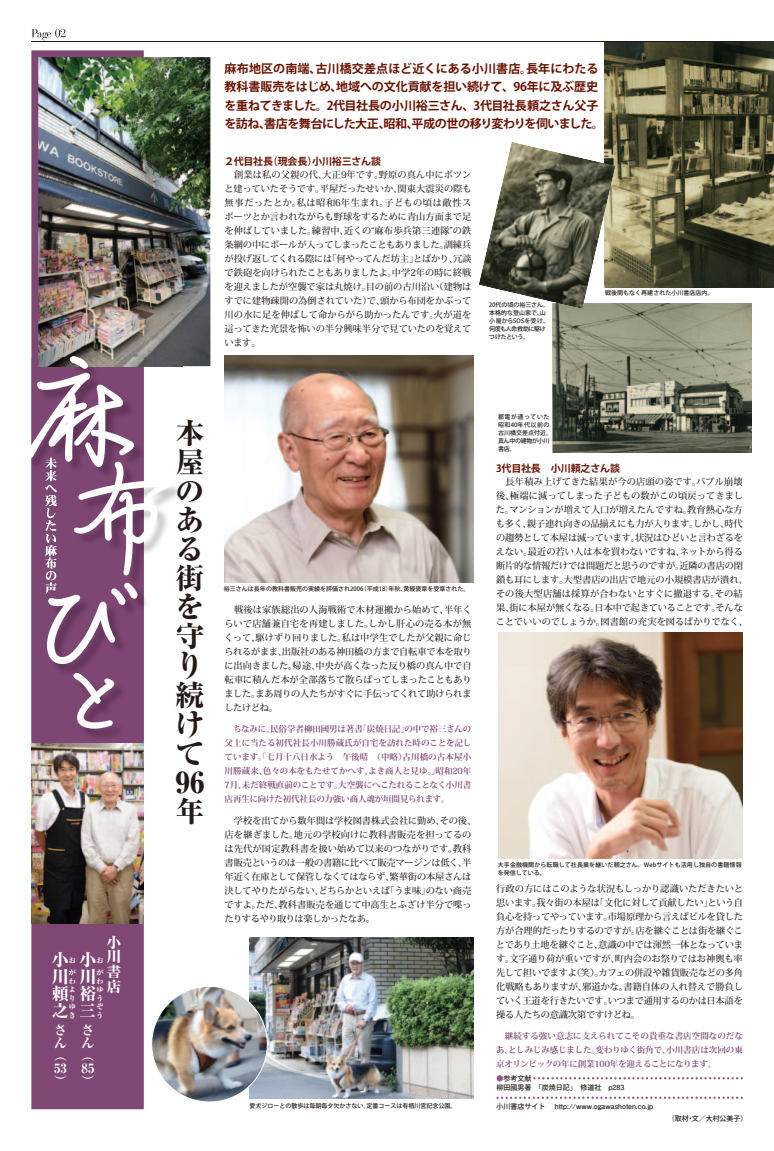
<style>
.page{position:relative;width:774px;height:1151px;background:#fff}
.page>*{position:absolute;margin:0;border:0;box-sizing:border-box;transform-origin:0 0}
.t1{font:29.1px/29.1px "Ryumin Pro Heavy 90 pv RKSJ H";color:#231916}
.t2{font:17px "Ryumin Pro Heavy 90 pv RKSJ H";color:#fff}
.t3{font:14.9px/14.9px "Ryumin Pro Heavy 90 pv RKSJ H";color:#fff;text-align:justify}
.t4{font:12.8px/12.8px "Ryumin Pro Heavy 90 pv RKSJ H";color:#fff}
.t5{font:12px/18.4px "Koz Go Pro Bold 90 pv RKSJ H";letter-spacing:-.015em;color:#6a1200}
.t6{font:10px "Koz Go Pro Bold 90 pv RKSJ H";letter-spacing:-.015em;color:#6a1200}
.t7{font:9.2px/14px "Koz Min Pro Medium 90 pv RKSJ H";letter-spacing:-.01em;color:#231916;text-align:justify}
.t8{font:8.5px/14.1px "Koz Min Pro Bold 90 pv RKSJ H";letter-spacing:-.02em;color:#7f4874;text-align:justify}
.t9{font:7.1px/8.5px "Ryumin Pro Heavy 90 pv RKSJ H";color:#fff}
.t10{font:7px/9.2px "Koz Go Pro Medium 90 pv RKSJ H";color:#231916}
.t11{font:7px "Futo Go B101 Pr 5 Bold 90 pv RKSJ H";color:#231916}
.t12{font:6px/8px "Koz Go Pro Medium 90 pv RKSJ H";color:#231916}
.s1{color:#945788}
.s2{font-family:"Futo Go B101 Pr 5 Bold 90 pv RKSJ H"}
.s3{font-family:"Koz Go Pro Medium 90 pv RKSJ H"}
</style>
<div class="page">
<div style="left:31px;top:50px;width:113px;height:1059px;background:#7f4874"></div>
<img style="left:604px;top:42px;width:170px;height:246px">
<img style="left:224px;top:356px;width:249px;height:227px">
<img style="left:38px;top:57px;width:172px;height:309px">
<img style="left:31px;top:744px;width:113px;height:179px">
<img style="left:31px;top:664px;width:113px;height:77px">
<img style="left:171px;top:358px;width:11px;height:8px">
<svg style="left:31px;top:356px;width:140px;height:308px"></svg>
<svg style="left:73px;top:673px;width:41px;height:56px"></svg>
<img style="left:498px;top:632px;width:245px;height:227px">
<img style="left:553px;top:303px;width:198px;height:149px">
<img style="left:249px;top:938px;width:225px;height:160px">
<img style="left:479px;top:142px;width:136px;height:167px">
<svg style="left:533px;top:1077px;width:210px;height:2px"></svg>
<svg style="left:496px;top:1097px;width:247px;height:2px"></svg>
<img style="left:152px;top:980px;width:122px;height:122px">
<hr style="left:31px;top:41px;width:712px;height:1px;background:#231916">
<svg style="left:31px;top:29px;width:35px;height:11px"></svg>
<h3 class="t3" style="left:106px;top:936px;width:16px">小川書店</h3>
<h2 class="t2" style="left:52px;top:954px;width:18px">小</h2>
<p class="t9" style="left:69px;top:957px;width:8px">お</p>
<h2 class="t2" style="left:52px;top:971px;width:17px">川</h2>
<p class="t9" style="left:69px;top:969px;width:9px">がわ</p>
<h2 class="t2" style="left:52px;top:988px;width:18px">頼</h2>
<p class="t9" style="left:69px;top:986px;width:7px">より</p>
<h2 class="t2" style="left:52px;top:1005px;width:18px">之</h2>
<p class="t9" style="left:69px;top:1003px;width:8px">ゆき</p>
<h3 class="t4" style="left:54px;top:1025px;width:14px">さん（<br>53）</h3>
<h2 class="t2" style="left:80px;top:954px;width:18px">小</h2>
<p class="t9" style="left:97px;top:957px;width:8px">お</p>
<h2 class="t2" style="left:80px;top:971px;width:17px">川</h2>
<p class="t9" style="left:97px;top:969px;width:9px">がわ</p>
<h2 class="t2" style="left:80px;top:988px;width:18px">裕</h2>
<p class="t9" style="left:97px;top:986px;width:8px">ゆう</p>
<h2 class="t2" style="left:80px;top:1005px;width:17px">三</h2>
<p class="t9" style="left:97px;top:1003px;width:8px">ぞう</p>
<h3 class="t4" style="left:82px;top:1025px;width:14px">さん（<br>85）</h3>
<h3 class="t5" style="left:224px;top:61px;width:381px">麻布地区の南端、古川橋交差点ほど近くにある小川書店。長年にわたる教科書販売をはじめ、地域への文化貢献を担い続けて、96年に及ぶ歴史を重ねてきました。2代目社長の小川裕三さん、3代目社長頼之さん父子を訪ね、書店を舞台にした大正、昭和、平成の世の移り変わりを伺いました。</h3>
<p class="t6" style="left:224px;top:157px;width:158px">２代目社長（現会長）小川裕三さん談</p>
<p class="t7" style="left:224px;top:169px;width:249px">　創業は私の父親の代、大正9年です。野原の真ん中にポツンと建っていたそうです。平屋だったせいか、関東大震災の際も無事だったとか。私は昭和6年生まれ。子どもの頃は敵性スポーツとか言われながらも野球をするために青山方面まで足を伸ばしていました。練習中、近くの“麻布歩兵第三連隊”の鉄条網の中にボールが入ってしまったこともありました。訓練兵が投げ返してくれる際には「何やってんだ坊主」とばかり、冗談で鉄砲を向けられたこともありましたよ。中学2年の時に終戦を迎えましたが空襲で家は丸焼け。目の前の古川沿い（建物はすでに建物疎開の為倒されていた）で、頭から布団をかぶって川の水に足を伸ばして命からがら助かったんです。火が道を這ってきた光景を怖いの半分興味半分で見ていたのを覚えています。</p>
<p class="t12" style="left:489px;top:302px;width:62px">20代の頃の裕三さん。本格的な登山家で、山小屋からSOSを受け、何度も人命救助に駆けつけたという。</p>
<p class="t12" style="left:605px;top:290px;width:110px">戦後間もなく再建された小川書店店内。</p>
<h1 class="t1" style="left:176px;top:422px;width:31px">本屋のある街を守り続けて<br>96年</h1>
<p class="t12" style="left:224px;top:586px;width:247px">裕三さんは長年の教科書販売の実績を評価され2006（平成18）年秋、黄綬褒章を受章された。</p>
<p class="t7" style="left:224px;top:604px;width:249px">　戦後は家族総出の人海戦術で木材運搬から始めて、半年くらいで店舗兼自宅を再建しました。しかし肝心の売る本が無くって、駆けずり回りました。私は中学生でしたが父親に命じられるがまま、出版社のある神田橋の方まで自転車で本を取りに出向きました。帰途、中央が高くなった反り橋の真ん中で自転車に積んだ本が全部落ちて散らばってしまったこともありました。まあ周りの人たちがすぐに手伝ってくれて助けられましたけどね。</p>
<p class="t8" style="left:225px;top:722px;width:248px">　ちなみに、民俗学者柳田國男は著書「炭焼日記」の中で裕三さんの父上に当たる初代社長小川勝蔵氏が自宅を訪れた時のことを記しています。「七月十八日水よう　午後晴　（中略）古川橋の古本屋小川勝蔵来、色々の本をもたせてかへす、よき商人と見ゆ。」昭和20年7月、未だ終戦直前のことです。大空襲にへこたれることなく小川書店再生に向けた初代社長の力強い商人魂が垣間見られます。</p>
<p class="t7" style="left:224px;top:814px;width:253px;text-align:left">　学校を出てから数年間は学校図書株式会社に勤め、その後、店を継ぎました。地元の学校向けに教科書販売を担ってるのは先代が国定教科書を扱い始めて以来のつながりです。教科書販売というのは一般の書籍に比べて販売マージンは低く、半年近く在庫として保管しなくてはならず、繁華街の本屋さんは決してやりたがらない、どちらかといえば「うま味」のない商売ですよ。ただ、教科書販売を通じて中高生とふざけ半分で喋ったりするやり取りは楽しかったなあ。</p>
<p class="t12" style="left:249px;top:1102px;width:209px">愛犬ジローとの散歩は毎朝毎夕欠かさない。定番コースは有栖川宮記念公園。</p>
<p class="t12" style="left:498px;top:413px;width:56px">都電が通っていた昭和40年代以前の古川橋交差点付近。真ん中の建物が小川書店。</p>
<p class="t6" style="left:496px;top:464px;width:125px">3代目社長　小川頼之さん談</p>
<p class="t7" style="left:496px;top:476px;width:253px;text-align:left">　長年積み上げてきた結果が今の店頭の姿です。バブル崩壊後、極端に減ってしまった子どもの数がこの頃戻ってきました。マンションが増えて人口が増えたんですね。教育熱心な方も多く、親子連れ向きの品揃えにも力が入ります。しかし、時代の趨勢として本屋は減っています。状況はひどいと言わざるをえない。最近の若い人は本を買わないですね、ネットから得る断片的な情報だけでは問題だと思うのですが。近隣の書店の閉鎖も耳にします。大型書店の出店で地元の小規模書店が潰れ、その後大型店舗は採算が合わないとすぐに撤退する。その結果、街に本屋が無くなる。日本中で起きていることです。そんなことでいいのでしょうか。図書館の充実を図るばかりでなく、</p>
<p class="t12" style="left:498px;top:861px;width:245px">大手金融機関から転職して社長業を継いだ頼之さん。Webサイトも活用し独自の書籍情報を発信している。</p>
<p class="t7" style="left:496px;top:883px;width:249px">行政の方にはこのような状況もしっかり認識いただきたいと思います。我々街の本屋は「文化に対して貢献したい」という自負心を持ってやっています。市場原理から言えばビルを貸した方が合理的だったりするのですが。店を継ぐことは街を継ぐことであり土地を継ぐこと、意識の中では渾然一体となっています。文字通り荷が重いですが、町内会のお祭りではお神輿も率先して担いでますよ（笑）。カフェの併設や雑貨販売などの多角化戦略もありますが、邪道かな。書籍自体の入れ替えで勝負していく王道を行きたいです。いつまで通用するのかは日本語を操る人たちの意識次第ですけどね。</p>
<p class="t8" style="left:496px;top:1029px;width:248px">　継続する強い意志に支えられてこその貴重な書店空間なのだなあ、としみじみ感じました。変わりゆく街角で、小川書店は次回の東京オリンピックの年に創業100年を迎えることになります。</p>
<p class="t10" style="left:496px;top:1075px;width:129px"><span class="s1">●</span>参考文献<br>柳田國男著　「炭焼日記」　修道社　<span class="s2">p283</span></p>
<p class="t11" style="left:496px;top:1103px;width:158px"><span class="s3">小川書店サイト　</span> http://www.ogawashoten.co.jp</p>
<p class="t10" style="left:668px;top:1114px;width:81px">（取材・文／大村公美子）</p>
</div>
